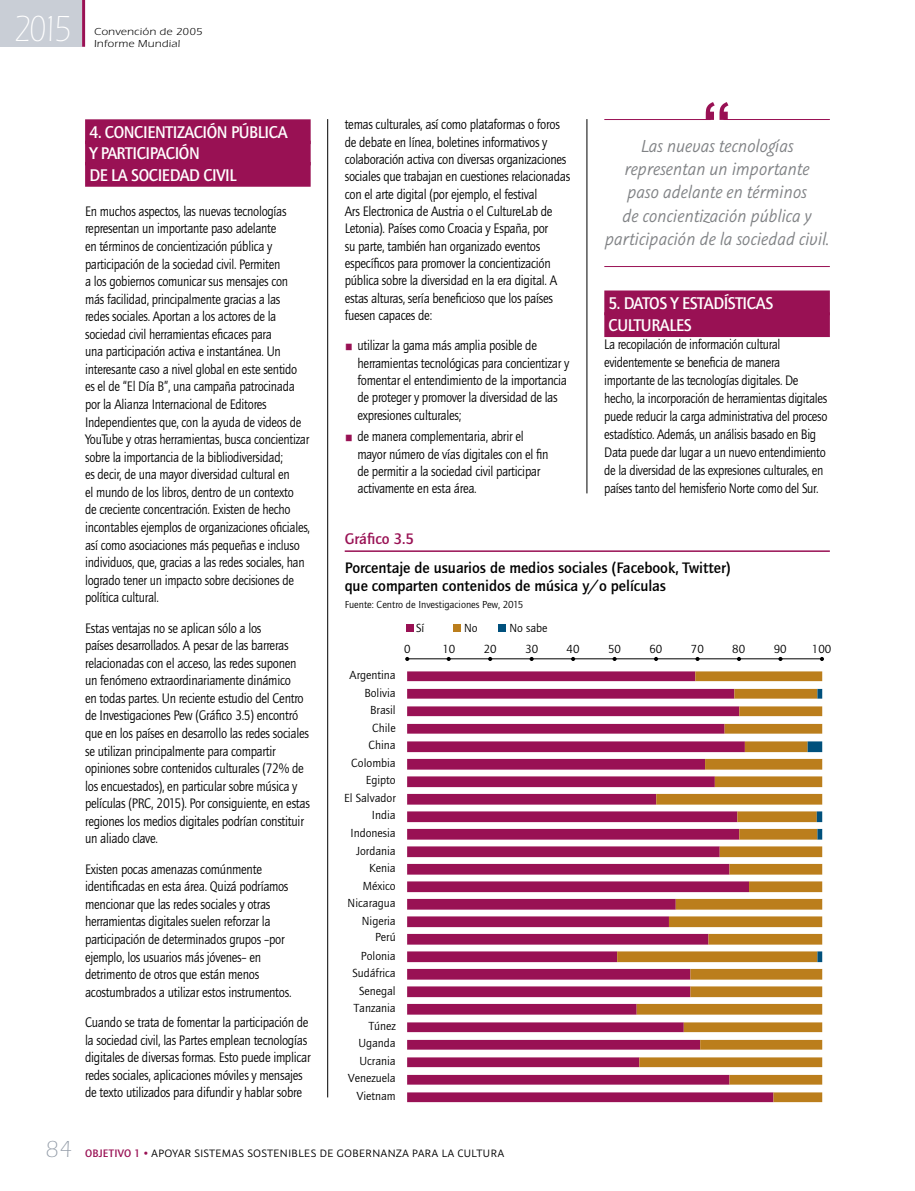
<style>
.page{position:relative;width:915px;height:1191px;background:#fff}
.page>*{position:absolute;margin:0;border:0;box-sizing:border-box;transform-origin:0 0}
.t1{font:300 37.5px "ITC Eras Std";color:#fff;scale:.85 1}
.t2{font:italic 19.5px/23.2px "Graublau Sans";letter-spacing:-.02em;color:#808285;text-align:center;scale:.95 1}
.t3{font:500 17.55px/21.3px "Quay Sans ITC Std";letter-spacing:-.025em;color:#fff;scale:.94 1}
.t4{font:500 15.75px/18px "Quay Sans ITC Std";color:#000}
.t5{font:500 15.75px "Quay Sans ITC Std";color:#991154}
.t6{font:14.25px/17.5px "Quay Sans ITC Std";letter-spacing:-.02em;color:#000;scale:.9 1}
.t7{font:14.25px/17.5px "Quay Sans ITC Std";letter-spacing:-.02em;color:#000;scale:.89 1}
.t8{font:12.15px/17.4px "Quay Sans ITC Std";color:#000;text-align:right}
.t9{font:12px "Graublau Sans";letter-spacing:.01em;color:#000}
.t10{font:10.5px "Quay Sans ITC Std";color:#000}
.t11{font:10.5px "ITC Eras Std";letter-spacing:.025em;color:#000;scale:1.1 1}
.s1{color:#991154}
.s2{font-family:"ITC Eras Std";font-weight:300;font-size:24px;color:#929ba7}
.s3{font-family:"Quay Sans ITC Std";font-weight:500;font-size:11.25px;color:#991154}
</style>
<div class="page">
<hr style="left:327px;top:119px;width:1px;height:978px;background:#000">
<div style="left:0;top:0;width:82px;height:47px;background:#c9ced6"></div>
<hr style="left:82px;top:0;width:3px;height:47px;background:#991154">
<hr style="left:586px;top:119px;width:1px;height:374px;background:#000">
<div style="left:85px;top:119px;width:225px;height:25px;background:#991154"></div>
<div style="left:85px;top:141px;width:225px;height:24px;background:#991154"></div>
<div style="left:85px;top:162px;width:225px;height:25px;background:#991154"></div>
<hr style="left:604px;top:119px;width:106px;height:1px;background:#991154">
<hr style="left:723px;top:119px;width:106px;height:1px;background:#991154">
<hr style="left:604px;top:266px;width:225px;height:1px;background:#991154">
<div style="left:604px;top:290px;width:225px;height:25px;background:#991154"></div>
<div style="left:604px;top:312px;width:225px;height:25px;background:#991154"></div>
<svg style="left:705px;top:102px;width:23px;height:18px"></svg>
<hr style="left:344px;top:550px;width:485px;height:2px;background:#991154">
<svg style="left:407px;top:671px;width:210px;height:431px;fill:#991154"></svg>
<svg style="left:617px;top:671px;width:204px;height:431px"></svg>
<svg style="left:807px;top:689px;width:14px;height:273px"></svg>
<hr style="left:407px;top:658px;width:414px;height:1px;background:#000">
<svg style="left:405px;top:657px;width:4px;height:4px"></svg>
<svg style="left:488px;top:657px;width:4px;height:4px"></svg>
<svg style="left:571px;top:657px;width:4px;height:4px"></svg>
<svg style="left:653px;top:657px;width:5px;height:4px"></svg>
<svg style="left:778px;top:657px;width:4px;height:4px"></svg>
<svg style="left:819px;top:657px;width:4px;height:4px"></svg>
<div style="left:406px;top:624px;width:7px;height:8px;background:#991154"></div>
<div style="left:453px;top:624px;width:7px;height:8px;background:#bb7e1c"></div>
<div style="left:498px;top:624px;width:8px;height:8px;background:#00507c"></div>
<h1 class="t1" style="left:14px;top:9px;width:69px">2015</h1>
<p class="t11" style="left:94px;top:26px;width:100px">Convención de 2005</p>
<p class="t11" style="left:94px;top:38px;width:80px">Informe Mundial</p>
<p class="t3" style="left:89px;top:121px;width:212px">4. CONCIENTIZACIÓN PÚBLICA<br>Y PARTICIPACIÓN<br>DE LA SOCIEDAD CIVIL</p>
<p class="t7" style="left:85px;top:202px;width:254px">En muchos aspectos, las nuevas tecnologías representan un importante paso adelante<br>en términos de concientización pública y participación de la sociedad civil. Permiten<br>a los gobiernos comunicar sus mensajes con más facilidad, principalmente gracias a las<br>redes sociales. Aportan a los actores de la sociedad civil herramientas eficaces para<br>una participación activa e instantánea. Un interesante caso a nivel global en este sentido es el de “El Día B”, una campaña patrocinada por la Alianza Internacional de Editores Independientes que, con la ayuda de videos de YouTube y otras herramientas, busca concientizar sobre la importancia de la bibliodiversidad;<br>es decir, de una mayor diversidad cultural en<br>el mundo de los libros, dentro de un contexto<br>de creciente concentración. Existen de hecho incontables ejemplos de organizaciones oficiales, así como asociaciones más pequeñas e incluso individuos, que, gracias a las redes sociales, han logrado tener un impacto sobre decisiones de política cultural.</p>
<p class="t6" style="left:85px;top:619px;width:251px">Estas ventajas no se aplican sólo a los<br>países desarrollados. A pesar de las barreras relacionadas con el acceso, las redes suponen un fenómeno extraordinariamente dinámico<br>en todas partes. Un reciente estudio del Centro de Investigaciones Pew (Gráfico 3.5) encontró que en los países en desarrollo las redes sociales se utilizan principalmente para compartir opiniones sobre contenidos culturales (72% de los encuestados), en particular sobre música y películas (PRC, 2015). Por consiguiente, en estas regiones los medios digitales podrían constituir un aliado clave.</p>
<p class="t6" style="left:85px;top:860px;width:231px">Existen pocas amenazas comúnmente identificadas en esta área. Quizá podríamos mencionar que las redes sociales y otras herramientas digitales suelen reforzar la participación de determinados grupos –por ejemplo, los usuarios más jóvenes– en detrimento de otros que están menos acostumbrados a utilizar estos instrumentos.</p>
<p class="t6" style="left:85px;top:1013px;width:252px">Cuando se trata de fomentar la participación de la sociedad civil, las Partes emplean tecnologías digitales de diversas formas. Esto puede implicar redes sociales, aplicaciones móviles y mensajes de texto utilizados para difundir y hablar sobre</p>
<p class="t6" style="left:344px;top:116px;width:252px">temas culturales, así como plataformas o foros de debate en línea, boletines informativos y colaboración activa con diversas organizaciones sociales que trabajan en cuestiones relacionadas con el arte digital (por ejemplo, el festival<br>Ars Electronica de Austria o el CultureLab de Letonia). Países como Croacia y España, por<br>su parte, también han organizado eventos específicos para promover la concientización pública sobre la diversidad en la era digital. A estas alturas, sería beneficioso que los países fuesen capaces de:</p>
<p class="t6" style="left:357px;top:337px;width:237px;text-indent:-13px"><span class="s1">○</span> utilizar la gama más amplia posible de herramientas tecnológicas para concientizar y fomentar el entendimiento de la importancia de proteger y promover la diversidad de las expresiones culturales;</p>
<p class="t6" style="left:357px;top:428px;width:214px;text-indent:-13px"><span class="s1">○</span> de manera complementaria, abrir el mayor número de vías digitales con el fin de permitir a la sociedad civil participar activamente en esta área.</p>
<h2 class="t2" style="left:604px;top:134px;width:238px">Las nuevas tecnologías representan un importante<br>paso adelante en términos<br>de concientización pública y participación de la sociedad civil.</h2>
<p class="t3" style="left:608px;top:292px;width:177px;line-height:21.8px">5. DATOS Y ESTADÍSTICAS<br>CULTURALES</p>
<p class="t7" style="left:604px;top:335px;width:252px;line-height:18px">La recopilación de información cultural evidentemente se beneficia de manera importante de las tecnologías digitales. De hecho, la incorporación de herramientas digitales puede reducir la carga administrativa del proceso estadístico. Además, un análisis basado en Big Data puede dar lugar a un nuevo entendimiento de la diversidad de las expresiones culturales, en países tanto del hemisferio Norte como del Sur.</p>
<p class="t5" style="left:344px;top:529px;width:71px">Gráfico 3.5</p>
<p class="t4" style="left:344px;top:558px;width:387px">Porcentaje de usuarios de medios sociales (Facebook, Twitter) que comparten contenidos de música y/o películas</p>
<p class="t10" style="left:344px;top:599px;width:180px">Fuente: Centro de Investigaciones Pew, 2015</p>
<p class="t8" style="left:404px;top:640px;width:8px">0</p>
<p class="t8" style="left:442px;top:640px;width:14px">10</p>
<p class="t8" style="left:483px;top:640px;width:14px">20</p>
<p class="t8" style="left:525px;top:640px;width:14px">30</p>
<p class="t8" style="left:566px;top:640px;width:14px">40</p>
<p class="t8" style="left:607px;top:640px;width:14px">50</p>
<p class="t8" style="left:649px;top:640px;width:14px">60</p>
<p class="t8" style="left:690px;top:640px;width:14px">70</p>
<p class="t8" style="left:732px;top:640px;width:14px">80</p>
<p class="t8" style="left:773px;top:640px;width:14px">90</p>
<p class="t8" style="left:811px;top:640px;width:21px">100</p>
<p class="t8" style="left:344px;top:666px;width:53px">Argentina<br>Bolivia<br>Brasil<br>Chile<br>China<br>Colombia<br>Egipto<br>El Salvador<br>India<br>Indonesia<br>Jordania<br>Kenia<br>México<br>Nicaragua<br>Nigeria<br>Perú</p>
<p class="t8" style="left:348px;top:946px;width:49px">Polonia<br>Sudáfrica<br>Senegal<br>Tanzania<br>Túnez<br>Uganda<br>Ucrania<br>Venezuela<br>Vietnam</p>
<p class="t8" style="left:416px;top:619px;width:10px">Sí</p>
<p class="t8" style="left:464px;top:619px;width:15px">No</p>
<p class="t8" style="left:509px;top:619px;width:40px">No sabe</p>
<p class="t9" style="left:45px;top:1146px;width:460px"><span class="s2">84</span> <span class="s3">OBJETIVO 1 •</span> APOYAR SISTEMAS SOSTENIBLES DE GOBERNANZA PARA LA CULTURA</p>
</div>
